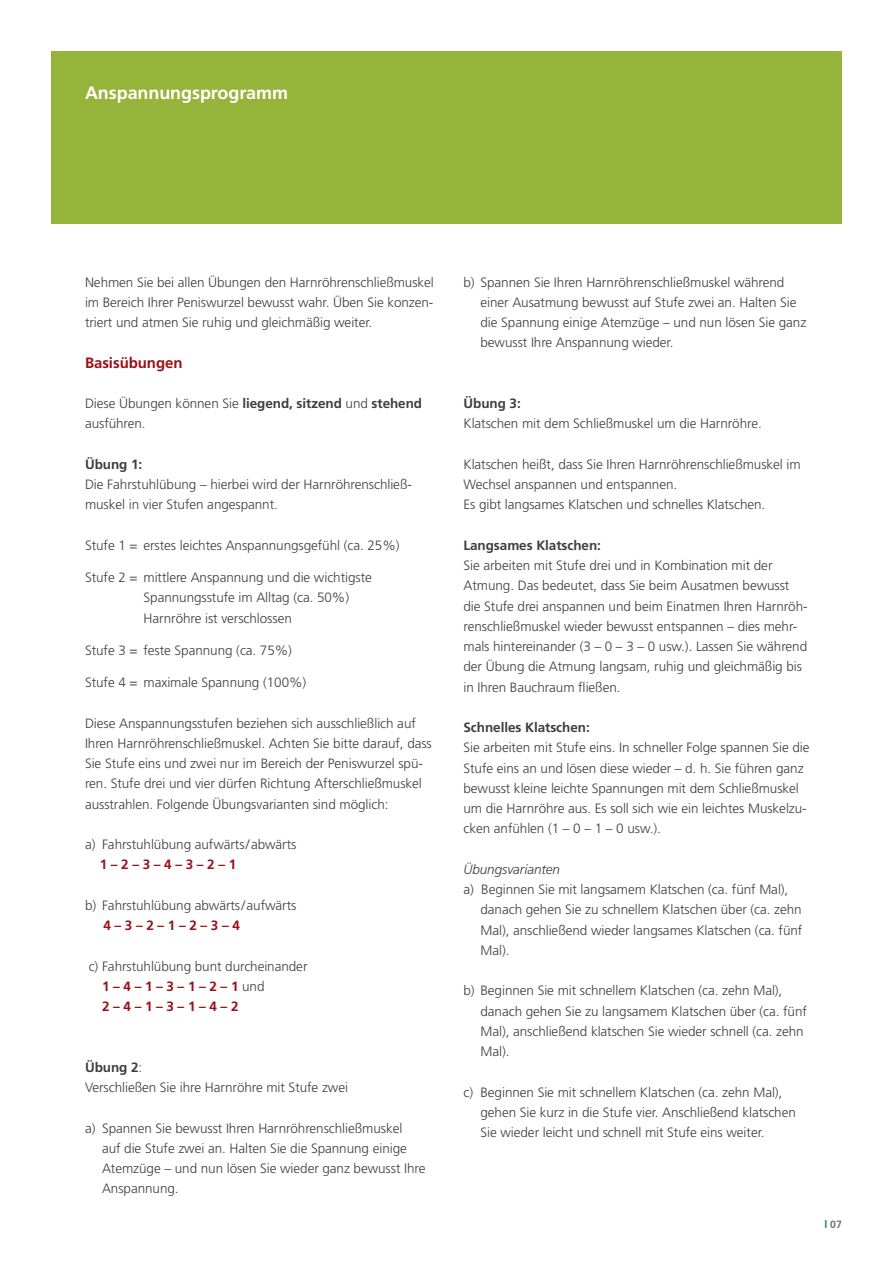
<style>
.page{position:relative;width:893px;height:1263px;background:#fff}
.page>*{position:absolute;margin:0;border:0;box-sizing:border-box;transform-origin:0 0}
.t1{font:700 18px "Frutiger";letter-spacing:-.005em;color:#fff}
.t2{font:700 15px "Frutiger";letter-spacing:-.005em;color:#9b1115}
.Einzug_5{font:300 13.5px/20.2px "Frutiger";letter-spacing:-.005em;color:#3e3d40}
.Einzug_5-2{font:700 13.5px "Frutiger";letter-spacing:-.005em;color:#3e3d40}
.t3{font:700 13.5px "Frutiger";color:#9b1115}
.t4{font:italic 300 13.5px "Frutiger";letter-spacing:-.005em;color:#3e3d40}
.t5{font:700 10.5px "Frutiger";color:#707172}
.s1{font-weight:700}
.s2{font-weight:300;color:#3e3d40}
.s3{font-weight:300}
.s4{color:#1d7e8a}
</style>
<div class="page">
<div style="left:51px;top:51px;width:791px;height:172px;background:#96b439"></div>
<p class="t1" style="left:85px;top:82px;width:205px">Anspannungsprogramm</p>
<p class="Einzug_5" style="left:85px;top:272px;width:350px;text-align:justify">Nehmen Sie bei allen Übungen den Harnröhrenschließmuskel im Bereich Ihrer Peniswurzel bewusst wahr. Üben Sie konzen&shy;triert und atmen Sie ruhig und gleichmäßig weiter.</p>
<p class="t2" style="left:85px;top:353px;width:99px">Basisübungen</p>
<p class="Einzug_5" style="left:85px;top:393px;width:339px">Diese Übungen können Sie <span class="s1">liegend, sitzend</span> und <span class="s1">stehend </span>ausführen.</p>
<p class="Einzug_5-2" style="left:85px;top:456px;width:59px">Übung 1:</p>
<p class="Einzug_5" style="left:85px;top:474px;width:328px">Die Fahrstuhlübung – hierbei wird der Harnröhrenschließ&shy;muskel in vier Stufen angespannt.</p>
<p class="Einzug_5" style="left:85px;top:535px;width:316px">Stufe 1 = erstes leichtes Anspannungsgefühl (ca. 25%)</p>
<p class="Einzug_5" style="left:85px;top:567px;width:288px">Stufe 2 = mittlere Anspannung und die wichtigste</p>
<p class="Einzug_5" style="left:144px;top:588px;width:207px">Spannungsstufe im Alltag (ca. 50%)<br>Harnröhre ist verschlossen</p>
<p class="Einzug_5" style="left:85px;top:640px;width:208px">Stufe 3 = feste Spannung (ca. 75%)</p>
<p class="Einzug_5" style="left:85px;top:672px;width:223px">Stufe 4 = maximale Spannung (100%)</p>
<p class="Einzug_5" style="left:85px;top:713px;width:348px">Diese Anspannungsstufen beziehen sich ausschließlich auf Ihren Harnröhrenschließmuskel. Achten Sie bitte darauf, dass Sie Stufe eins und zwei nur im Bereich der Peniswurzel spü&shy;ren. Stufe drei und vier dürfen Richtung Afterschließmuskel ausstrahlen. Folgende Übungsvarianten sind möglich:</p>
<p class="Einzug_5" style="left:85px;top:834px;width:213px">a) Fahrstuhlübung aufwärts/abwärts</p>
<p class="t3" style="left:100px;top:857px;width:138px">1 – 2 – 3 – 4 – 3 – 2 – 1</p>
<p class="Einzug_5" style="left:85px;top:895px;width:213px">b) Fahrstuhlübung abwärts/aufwärts</p>
<p class="t3" style="left:103px;top:917px;width:138px">4 – 3 – 2 – 1 – 2 – 3 – 4</p>
<p class="Einzug_5" style="left:89px;top:956px;width:220px">c) Fahrstuhlübung bunt durcheinander</p>
<p class="t3" style="left:102px;top:978px;width:164px">1 – 4 – 1 – 3 – 1 – 2 – 1 <span class="s2">und</span></p>
<p class="t3" style="left:102px;top:998px;width:138px">2 – 4 – 1 – 3 – 1 – 4 – 2</p>
<p class="Einzug_5-2" style="left:85px;top:1059px;width:59px">Übung 2<span class="s3">:</span></p>
<p class="Einzug_5" style="left:85px;top:1077px;width:264px">Verschließen Sie ihre Harnröhre mit Stufe zwei</p>
<p class="Einzug_5" style="left:102px;top:1118px;width:325px;text-indent:-17px">a) Spannen Sie bewusst Ihren Harnröhrenschließmuskel<br>auf die Stufe zwei an. Halten Sie die Spannung einige Atemzüge – und nun lösen Sie wieder ganz bewusst Ihre Anspannung.</p>
<p class="Einzug_5" style="left:480px;top:272px;width:327px;text-indent:-17px">b) Spannen Sie Ihren Harnröhrenschließmuskel während einer Ausatmung bewusst auf Stufe zwei an. Halten Sie die Spannung einige Atemzüge – und nun lösen Sie ganz bewusst Ihre Anspannung wieder.</p>
<p class="Einzug_5-2" style="left:463px;top:395px;width:59px">Übung 3:</p>
<p class="Einzug_5" style="left:463px;top:414px;width:300px">Klatschen mit dem Schließmuskel um die Harnröhre.</p>
<p class="Einzug_5" style="left:463px;top:454px;width:339px">Klatschen heißt, dass Sie Ihren Harnröhrenschließmuskel im<br>Wechsel anspannen und entspannen.</p>
<p class="Einzug_5" style="left:463px;top:495px;width:303px">Es gibt langsames Klatschen und schnelles Klatschen.</p>
<p class="Einzug_5-2" style="left:463px;top:537px;width:139px">Langsames Klatschen:</p>
<p class="Einzug_5" style="left:463px;top:555px;width:346px">Sie arbeiten mit Stufe drei und in Kombination mit der Atmung. Das bedeutet, dass Sie beim Ausatmen bewusst die Stufe drei anspannen und beim Einatmen Ihren Harnröh&shy;renschließmuskel wieder bewusst entspannen – dies mehr&shy;mals hintereinander (3 – 0 – 3 – 0 usw.). Lassen Sie während der Übung die Atmung langsam, ruhig und gleichmäßig bis in Ihren Bauchraum fließen.</p>
<p class="Einzug_5-2" style="left:463px;top:719px;width:128px">Schnelles Klatschen:</p>
<p class="Einzug_5" style="left:463px;top:738px;width:348px">Sie arbeiten mit Stufe eins. In schneller Folge spannen Sie die Stufe eins an und lösen diese wieder – d. h. Sie führen ganz bewusst kleine leichte Spannungen mit dem Schließmuskel um die Harnröhre aus. Es soll sich wie ein leichtes Muskelzu&shy;cken anfühlen (1 – 0 – 1 – 0 usw.).</p>
<p class="t4" style="left:463px;top:861px;width:98px">Übungsvarianten</p>
<p class="Einzug_5" style="left:463px;top:879px;width:326px">a) Beginnen Sie mit langsamem Klatschen (ca. fünf Mal),</p>
<p class="Einzug_5" style="left:480px;top:900px;width:323px;text-align:justify">danach gehen Sie zu schnellem Klatschen über (ca. zehn Mal), anschließend wieder langsames Klatschen (ca. fünf Mal).</p>
<p class="Einzug_5" style="left:480px;top:981px;width:328px;text-indent:-17px">b) Beginnen Sie mit schnellem Klatschen (ca. zehn Mal), danach gehen Sie zu langsamem Klatschen über (ca. fünf Mal), anschließend klatschen Sie wieder schnell (ca. zehn Mal).</p>
<p class="Einzug_5" style="left:463px;top:1082px;width:320px">c) Beginnen Sie mit schnellem Klatschen (ca. zehn Mal),</p>
<p class="Einzug_5" style="left:480px;top:1102px;width:317px">gehen Sie kurz in die Stufe vier. Anschließend klatschen<br>Sie wieder leicht und schnell mit Stufe eins weiter.</p>
<p class="t5" style="left:824px;top:1218px;width:19px"><span class="s4">l</span> 07</p>
</div>
